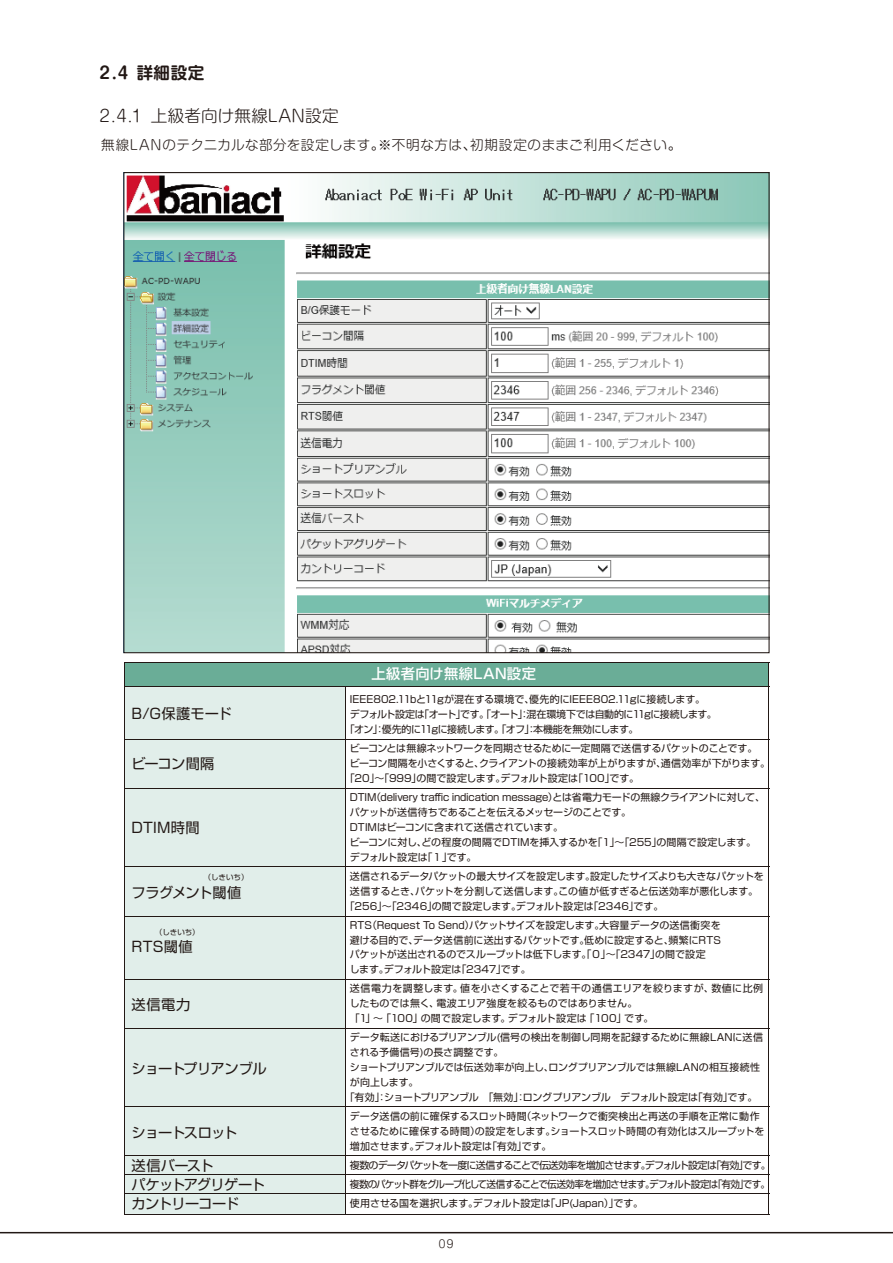
<style>
.page{position:relative;width:893px;height:1263px;background:#fff}
.page>*{position:absolute;margin:0;border:0;box-sizing:border-box;transform-origin:0 0}
.t1{font:300 16.5px "Shin M Go Pr 6 N";letter-spacing:.015em;color:#221815}
.t2{font:700 16.5px "Shin M Go Pr 6 N De";color:#221815}
.t3{font:14.25px/19.4px "Shin Go Pr 6 N";letter-spacing:-.035em;color:#221815}
.t4{font:500 14.25px "Shin Go Pr 6 N";letter-spacing:.025em;color:#fff}
.t5{font:14.25px "Shin Go Pr 6 N";letter-spacing:-.055em;color:#221815}
.t6{font:14.25px "Shin Go Pr 6 N";letter-spacing:-.07em;color:#221815}
.t7{font:300 13.5px "Shin M Go Pr 6 N";letter-spacing:.04em;color:#221815}
.t8{font:300 10.8px "Shin M Go Pr 6 N";color:#221815}
.t9{font:10.05px/14.9px "Shin Go Pr 6 N";letter-spacing:-.005em;color:#221815}
.t10{font:10.05px/14.9px "Shin Go Pr 6 N";letter-spacing:.025em;color:#221815}
.t11{font:10.05px "Shin Go Pr 6 N";letter-spacing:-.025em;color:#221815}
.t12{font:10.05px "Shin Go Pr 6 N";letter-spacing:-.03em;color:#221815}
.t13{font:10.05px "Shin Go Pr 6 N";letter-spacing:-.045em;color:#221815}
.t14{font:10.05px "Shin Go Pr 6 N";letter-spacing:-.05em;color:#221815}
.t15{font:7.5px "Shin Go Pr 6 N";letter-spacing:-.005em;color:#221815}
</style>
<div class="page">
<hr style="left:0;top:1232px;width:893px;height:1px;background:#221815">
<img style="left:125px;top:174px;width:643px;height:477px">
<div style="left:124px;top:663px;width:645px;height:24px;background:#6aad97"></div>
<div style="left:125px;top:687px;width:220px;height:527px;background:#e1eeea"></div>
<hr style="left:345px;top:688px;width:1px;height:142px;background:#221815">
<hr style="left:345px;top:807px;width:1px;height:259px;background:#221815">
<hr style="left:124px;top:662px;width:1px;height:552px;background:#221815">
<hr style="left:768px;top:663px;width:1px;height:551px;background:#221815">
<hr style="left:345px;top:1054px;width:1px;height:160px;background:#221815">
<hr style="left:125px;top:662px;width:644px;height:1px;background:#221815">
<hr style="left:125px;top:686px;width:644px;height:1px;background:#221815">
<hr style="left:125px;top:739px;width:644px;height:1px;background:#221815">
<hr style="left:125px;top:788px;width:644px;height:1px;background:#221815">
<hr style="left:125px;top:866px;width:644px;height:1px;background:#221815">
<hr style="left:125px;top:916px;width:644px;height:1px;background:#221815">
<hr style="left:125px;top:979px;width:644px;height:1px;background:#221815">
<hr style="left:125px;top:1028px;width:644px;height:1px;background:#221815">
<hr style="left:125px;top:1106px;width:644px;height:1px;background:#221815">
<hr style="left:125px;top:1155px;width:644px;height:1px;background:#221815">
<hr style="left:125px;top:1174px;width:644px;height:1px;background:#221815">
<hr style="left:125px;top:1193px;width:644px;height:1px;background:#221815">
<hr style="left:125px;top:1214px;width:644px;height:1px;background:#221815">
<h1 class="t2" style="left:96px;top:59px;width:109px">２.４ 詳細設定</h1>
<h1 class="t1" style="left:96px;top:103px;width:244px">２.４.１ 上級者向け無線LAN設定</h1>
<h3 class="t7" style="left:101px;top:135px;width:582px">無線LANのテクニカルな部分を設定します。※不明な方は、初期設定のままご利用ください。</h3>
<h2 class="t3" style="left:131px;top:703px;width:102px">B/G保護モード</h2>
<h2 class="t3" style="left:131px;top:753px;width:85px">ビーコン間隔</h2>
<h2 class="t3" style="left:131px;top:817px;width:70px">DTIM時間</h2>
<p class="t15" style="left:204px;top:871px;width:46px">（しきいち）</p>
<h2 class="t3" style="left:131px;top:882px;width:111px">フラグメント閾値</h2>
<p class="t15" style="left:155px;top:925px;width:46px">（しきいち）</p>
<h2 class="t3" style="left:131px;top:936px;width:63px">RTS閾値</h2>
<h2 class="t3" style="left:131px;top:994px;width:60px">送信電力</h2>
<h2 class="t5" style="left:131px;top:1056px;width:137px">ショートプリアンブル</h2>
<h2 class="t6" style="left:131px;top:1120px;width:108px">ショートスロット</h2>
<h2 class="t3" style="left:131px;top:1154px;width:135px">送信バースト<br>パケットアグリゲートカントリーコード</h2>
<h2 class="t4" style="left:371px;top:662px;width:166px">上級者向け無線LAN設定</h2>
<p class="t9" style="left:350px;top:691px;width:357px">IEEE802.11bと11gが混在する環境で、優先的にIEEE802.11gに接続します。</p>
<p class="t13" style="left:350px;top:706px;width:368px">デフォルト設定は「オート」です。「オート」：混在環境下では自動的に11gに接続します。</p>
<p class="t14" style="left:345px;top:721px;width:295px">「オン」：優先的に11gに接続します。「オフ」：本機能を無効にします。</p>
<p class="t11" style="left:350px;top:740px;width:409px">ビーコンとは無線ネットワークを同期させるために一定間隔で送信するパケットのことです。</p>
<p class="t9" style="left:350px;top:755px;width:422px">ビーコン間隔を小さくすると、クライアントの接続効率が上がりますが、通信効率が下がります。</p>
<p class="t9" style="left:345px;top:770px;width:296px">「20」～「999」の間で設定します。デフォルト設定は「100」です。</p>
<p class="t9" style="left:350px;top:789px;width:417px">DTIM（delivery traffic indication message）とは省電力モードの無線クライアントに対して、パケットが送信待ちであることを伝えるメッセージのことです。<br>DTIMはビーコンに含まれて送信されています。<br>ビーコンに対し、どの程度の間隔でDTIMを挿入するかを「1」～「255」の間隔で設定します。デフォルト設定は「１」です。</p>
<p class="t11" style="left:350px;top:868px;width:416px">送信されるデータパケットの最大サイズを設定します。設定したサイズよりも大きなパケットを</p>
<p class="t9" style="left:350px;top:883px;width:410px">送信するとき、パケットを分割して送信します。この値が低すぎると伝送効率が悪化します。</p>
<p class="t9" style="left:345px;top:897px;width:320px">「256」～「2346」の間で設定します。デフォルト設定は「2346」です。</p>
<p class="t9" style="left:350px;top:917px;width:373px">RTS（Request To Send）パケットサイズを設定します。大容量データの送信衝突を避ける目的で、データ送信前に送出するパケットです。低めに設定すると、頻繁にRTSパケットが送出されるのでスループットは低下します。「０」～「2347」の間で設定<br>します。デフォルト設定は「2347」です。</p>
<p class="t10" style="left:350px;top:980px;width:415px">送信電力を調整します。値を小さくすることで若干の通信エリアを絞りますが、数値に比例したものでは無く、電波エリア強度を絞るものではありません。<br>「1」～「100」の間で設定します。デフォルト設定は「100」です。</p>
<p class="t9" style="left:350px;top:1029px;width:415px">データ転送におけるプリアンブル(信号の検出を制御し同期を記録するために無線LANに送信</p>
<p class="t9" style="left:350px;top:1044px;width:155px">される予備信号)の長さ調整です。</p>
<p class="t9" style="left:350px;top:1059px;width:412px">ショートプリアンブルでは伝送効率が向上し、ロングプリアンブルでは無線LANの相互接続性</p>
<p class="t9" style="left:350px;top:1074px;width:70px">が向上します。</p>
<p class="t12" style="left:345px;top:1089px;width:414px">「有効」：ショートプリアンブル　「無効」：ロングプリアンブル　デフォルト設定は「有効」です。</p>
<p class="t9" style="left:350px;top:1108px;width:416px">データ送信の前に確保するスロット時間（ネットワークで衝突検出と再送の手順を正常に動作させるために確保する時間）の設定をします。ショートスロット時間の有効化はスループットを増加させます。デフォルト設定は「有効」です。</p>
<p class="t9" style="left:350px;top:1155px;width:422px;line-height:19.2px;text-align:justify">複数のデータパケットを一度に送信することで伝送効率を増加させます。デフォルト設定は「有効」です。複数のパケット群をグループ化して送信することで伝送効率を増加させます。デフォルト設定は「有効」です。使用させる国を選択します。デフォルト設定は「JP(Japan）」です。</p>
<p class="t8" style="left:439px;top:1235px;width:16px">09</p>
</div>
